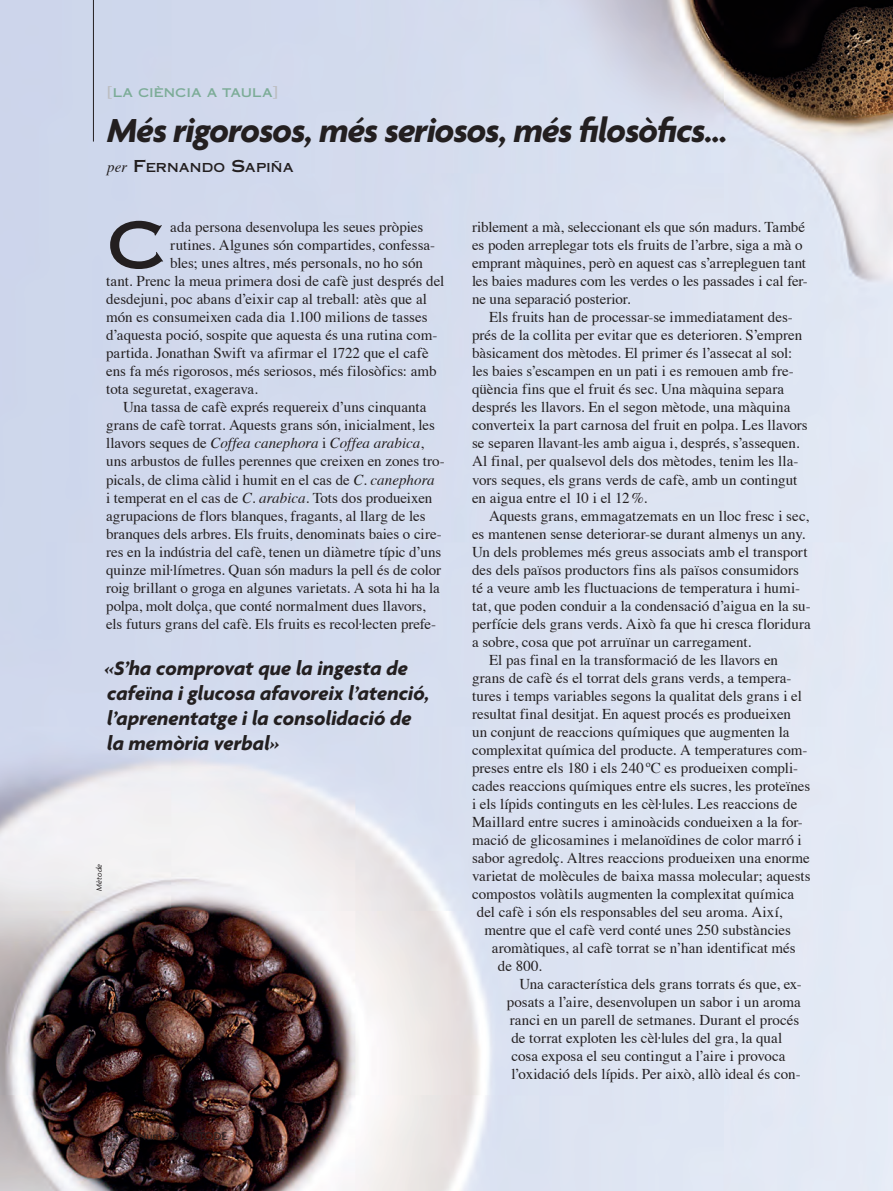
<style>
.page{position:relative;width:893px;height:1191px;background:#fff}
.page>*{position:absolute;margin:0;border:0;box-sizing:border-box;transform-origin:0 0}
.Text_caplletra{font:64.5px "Copperplate Thirty One AB";color:#231f20}
.títol_24{font:italic 700 36px "Agenda";letter-spacing:-.025em;color:#231f20}
.DESTACADO{font:italic 700 21px/25.2px "Agenda";color:#231f20}
.TEXT{font:15px/18px "Times";color:#231f20}
.Text_caplletra-2{font:15px "Times";color:#231f20}
.t1{font:12.3px "Copperplate Thirty One AB";letter-spacing:.005em;color:#231f20}
.t2{font:12px "Copperplate Thirty One AB";letter-spacing:.005em;color:#7cac97}
.t3{font:12px "Agenda";letter-spacing:.02em;color:#231f20}
._15_CREDITOS_FOTOGRA{font:italic 8.25px "Agenda";color:#231f20}
.s1{font-size:15px;color:#bcbdc0}
.s2{font-family:"Times";font-style:italic;font-size:15px}
.s3{font-size:16.5px}
.s4{font-style:italic}
</style>
<div class="page">
<img style="left:0;top:0;width:893px;height:1190px">
<hr style="left:93px;top:0;width:1px;height:141px;background:#231f20">
<p class="t2" style="left:107px;top:85px;width:173px"><span class="s1">[</span>LA CIÈNCIA A TAULA<span class="s1">]</span></p>
<p class="títol_24" style="left:107px;top:108px;width:622px">Més rigorosos, més seriosos, més filosòfics...</p>
<p class="t1" style="left:107px;top:160px;width:188px"><span class="s2">per</span> <span class="s3">F</span>ERNANDO <span class="s3">S</span>APIÑA</p>
<p class="Text_caplletra" style="left:106px;top:206px;width:62px">C</p>
<p class="Text_caplletra-2" style="left:170px;top:213px;width:254px">ada persona desenvolupa les seues pròpies</p>
<p class="Text_caplletra-2" style="left:170px;top:231px;width:266px">rutines. Algunes són compartides, confessa-</p>
<p class="Text_caplletra-2" style="left:170px;top:249px;width:254px">bles; unes altres, més personals, no ho són</p>
<p class="Text_caplletra-2" style="left:106px;top:267px;width:340px">tant. Prenc la meua primera dosi de cafè just després del</p>
<p class="Text_caplletra-2" style="left:106px;top:285px;width:322px">desdejuni, poc abans d’eixir cap al treball: atès que al</p>
<p class="Text_caplletra-2" style="left:106px;top:303px;width:323px">món es consumeixen cada dia 1.100 milions de tasses</p>
<p class="Text_caplletra-2" style="left:106px;top:321px;width:333px">d’aquesta poció, sospite que aquesta és una rutina com-</p>
<p class="Text_caplletra-2" style="left:106px;top:339px;width:324px">partida. Jonathan Swift va afirmar el 1722 que el cafè</p>
<p class="Text_caplletra-2" style="left:106px;top:357px;width:332px">ens fa més rigorosos, més seriosos, més filosòfics: amb</p>
<p class="Text_caplletra-2" style="left:106px;top:375px;width:153px">tota seguretat, exagerava.</p>
<p class="TEXT" style="left:106px;top:397px;width:340px;text-indent:17px">Una tassa de cafè exprés requereix d’uns cinquanta grans de cafè torrat. Aquests grans són, inicialment, les llavors seques de <span class="s4">Coffea canephora</span> i <span class="s4">Coffea arabica</span>, uns arbustos de fulles perennes que creixen en zones tro&shy;picals, de clima càlid i humit en el cas de <span class="s4">C. canephora<br></span>i temperat en el cas de <span class="s4">C. arabica</span>. Tots dos produeixen agrupacions de flors blanques, fragants, al llarg de les branques dels arbres. Els fruits, denominats baies o cire&shy;res en la indústria del cafè, tenen un diàmetre típic d’uns quinze mil·límetres. Quan són madurs la pell és de color roig brillant o groga en algunes varietats. A sota hi ha la polpa, molt dolça, que conté normalment dues llavors, els futurs grans del cafè. Els fruits es recol·lecten prefe-</p>
<p class="DESTACADO" style="left:105px;top:654px;width:326px">«S’ha comprovat que la ingesta de cafeïna i glucosa afavoreix l’atenció, l’aprenentatge i la consolidació de la memòria verbal»</p>
<p class="_15_CREDITOS_FOTOGRA" style="left:94px;top:891px;width:29px;rotate:-90deg">Mètode</p>
<p class="t3" style="left:106px;top:1129px;width:14px">114</p>
<p class="t3" style="left:138px;top:1129px;width:91px">Núm. 89 MÈTODE</p>
<p class="TEXT" style="left:472px;top:217px;width:337px">riblement a mà, seleccionant els que són madurs. També es poden arreplegar tots els fruits de l’arbre, siga a mà o emprant màquines, però en aquest cas s’arrepleguen tant les baies madures com les verdes o les passades i cal fer&shy;ne una separació posterior.</p>
<p class="TEXT" style="left:472px;top:307px;width:337px;text-indent:17px">Els fruits han de processar-se immediatament des&shy;prés de la collita per evitar que es deterioren. S’empren bàsicament dos mètodes. El primer és l’assecat al sol: les baies s’escampen en un pati i es remouen amb fre&shy;qüència fins que el fruit és sec. Una màquina separa després les llavors. En el segon mètode, una màquina converteix la part carnosa del fruit en polpa. Les llavors se separen llavant-les amb aigua i, després, s’assequen.<br>Al final, per qualsevol dels dos mètodes, tenim les lla&shy;vors seques, els grans verds de cafè, amb un contingut en aigua entre el 10 i el 12%.</p>
<p class="TEXT" style="left:472px;top:505px;width:340px;text-indent:17px">Aquests grans, emmagatzemats en un lloc fresc i sec, es mantenen sense deteriorar-se durant almenys un any.<br>Un dels problemes més greus associats amb el transport des dels països productors fins als països consumidors té a veure amb les fluctuacions de temperatura i humi&shy;tat, que poden conduir a la condensació d’aigua en la su&shy;perfície dels grans verds. Això fa que hi cresca floridura a sobre, cosa que pot arruïnar un carregament.</p>
<p class="TEXT" style="left:489px;top:649px;width:291px">El pas final en la transformació de les llavors en</p>
<p class="TEXT" style="left:472px;top:667px;width:321px">grans de cafè és el torrat dels grans verds, a tempera-</p>
<p class="TEXT" style="left:472px;top:685px;width:331px">tures i temps variables segons la qualitat dels grans i el</p>
<p class="TEXT" style="left:472px;top:703px;width:321px">resultat final desitjat. En aquest procés es produeixen</p>
<p class="TEXT" style="left:472px;top:721px;width:319px">un conjunt de reaccions químiques que augmenten la</p>
<p class="TEXT" style="left:472px;top:739px;width:337px">complexitat química del producte. A temperatures com-</p>
<p class="TEXT" style="left:472px;top:757px;width:328px">preses entre els 180 i els 240 ºC es produeixen compli-</p>
<p class="TEXT" style="left:472px;top:775px;width:340px">cades reaccions químiques entre els sucres, les proteïnes</p>
<p class="TEXT" style="left:472px;top:793px;width:327px">i els lípids continguts en les cèl·lules. Les reaccions de</p>
<p class="TEXT" style="left:472px;top:811px;width:332px">Maillard entre sucres i aminoàcids condueixen a la for-</p>
<p class="TEXT" style="left:472px;top:829px;width:331px">mació de glicosamines i melanoïdines de color marró i</p>
<p class="TEXT" style="left:472px;top:847px;width:339px">sabor agredolç. Altres reaccions produeixen una enorme</p>
<p class="TEXT" style="left:472px;top:865px;width:340px">varietat de molècules de baixa massa molecular; aquests</p>
<p class="TEXT" style="left:472px;top:883px;width:323px">compostos volàtils augmenten la complexitat química</p>
<p class="TEXT" style="left:477px;top:901px;width:307px">del cafè i són els responsables del seu aroma. Així,</p>
<p class="TEXT" style="left:484px;top:919px;width:308px">mentre que el cafè verd conté unes 250 substàncies</p>
<p class="TEXT" style="left:492px;top:937px;width:305px">aromàtiques, al cafè torrat se n’han identificat més</p>
<p class="TEXT" style="left:498px;top:955px;width:46px">de 800.</p>
<p class="TEXT" style="left:519px;top:973px;width:284px">Una característica dels grans torrats és que, ex-</p>
<p class="TEXT" style="left:507px;top:991px;width:295px">posats a l’aire, desenvolupen un sabor i un aroma</p>
<p class="TEXT" style="left:510px;top:1009px;width:291px">ranci en un parell de setmanes. Durant el procés</p>
<p class="TEXT" style="left:511px;top:1027px;width:272px">de torrat exploten les cèl·lules del gra, la qual</p>
<p class="TEXT" style="left:511px;top:1045px;width:275px">cosa exposa el seu contingut a l’aire i provoca</p>
<p class="TEXT" style="left:511px;top:1063px;width:291px">l’oxidació dels lípids. Per això, allò ideal és con-</p>
</div>
